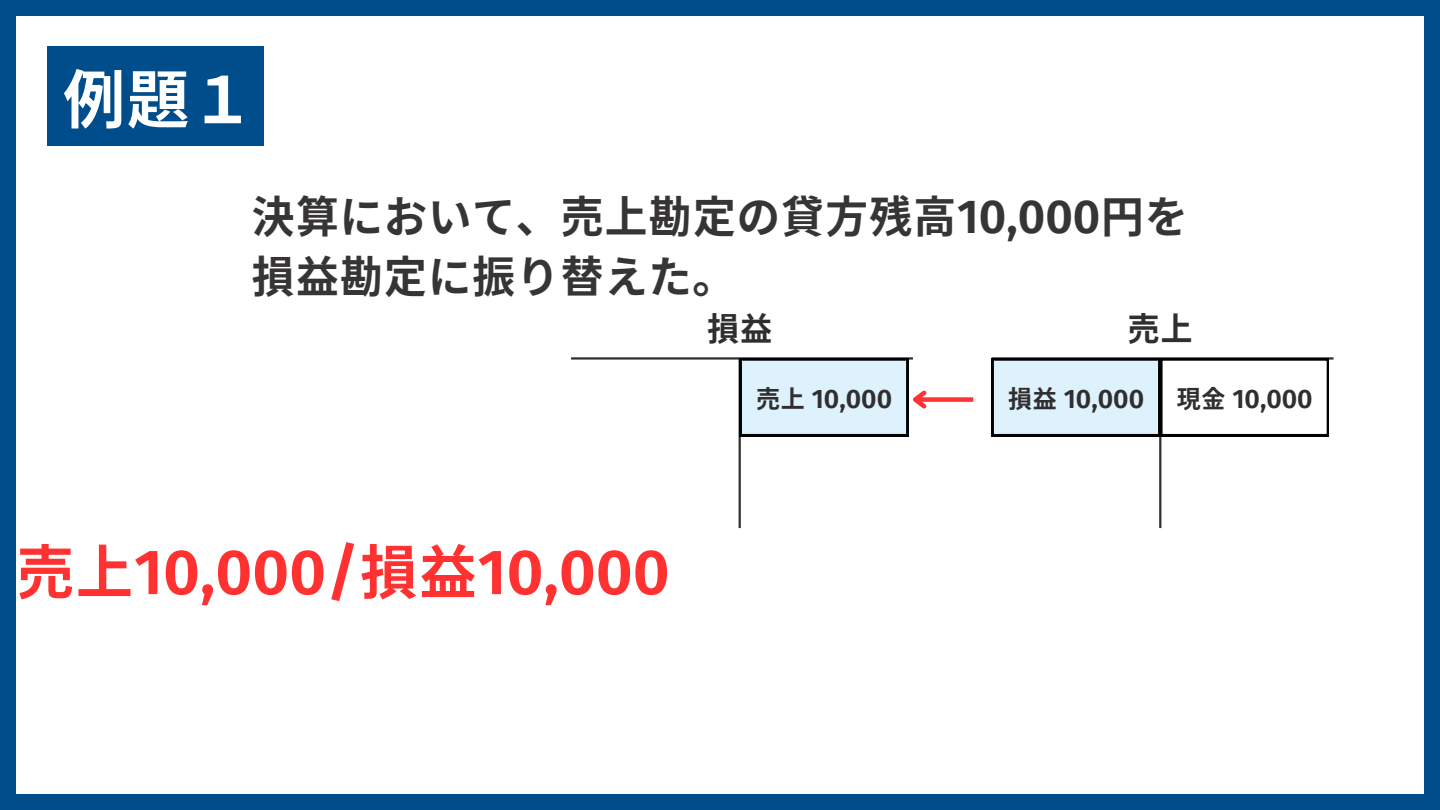
<style>
.page{position:relative;width:1440px;height:810px;background:#fff}
.page>*{position:absolute;margin:0;border:0;box-sizing:border-box;transform-origin:0 0}
.t1{font:700 64.05px "Glow Sans J";color:#fff}
.t2{font:700 59.1px "Glow Sans J";color:#ff3131}
.t3{font:700 44.1px/60.6px "Glow Sans J";color:#373434}
.t4{font:700 33px "Glow Sans J";color:#302e2e}
.t5{font:700 24.75px "Glow Sans J";color:#302e2e}
</style>
<div class="page">
<div style="left:0;top:0;width:1440px;height:15px;background:#004d8c"></div>
<div style="left:0;top:795px;width:1440px;height:15px;background:#004d8c"></div>
<div style="left:0;top:0;width:15px;height:810px;background:#004d8c"></div>
<div style="left:1425px;top:0;width:15px;height:810px;background:#004d8c"></div>
<div style="left:47px;top:46px;width:217px;height:100px;background:#004d8c"></div>
<hr style="left:992px;top:357px;width:342px;height:3px;background:#302e2e">
<hr style="left:1159px;top:358px;width:2px;height:170px;background:#302e2e">
<hr style="left:571px;top:357px;width:342px;height:3px;background:#302e2e">
<hr style="left:739px;top:358px;width:2px;height:170px;background:#302e2e">
<svg style="left:992px;top:358px;width:337px;height:78px"></svg>
<div style="left:915px;top:397px;width:58px;height:5px;background:#ff3131"></div>
<svg style="left:740px;top:358px;width:190px;height:78px"></svg>
<h1 class="t1" style="left:62px;top:49px;width:194px">例題１</h1>
<h2 class="t3" style="left:251px;top:183px;width:939px">決算において、売上勘定の貸方残高10,000円を損益勘定に振り替えた。</h2>
<p class="t4" style="left:707px;top:302px;width:67px">損益</p>
<h3 class="t4" style="left:1127px;top:302px;width:67px">売上</h3>
<p class="t5" style="left:756px;top:379px;width:138px">売上 10,000</p>
<h1 class="t5" style="left:1008px;top:379px;width:138px">損益 10,000</h1>
<p class="t5" style="left:1176px;top:379px;width:138px">現金 10,000</p>
<h3 class="t2" style="left:16px;top:526px;width:655px">売上10,000/損益10,000</h3>
</div>
